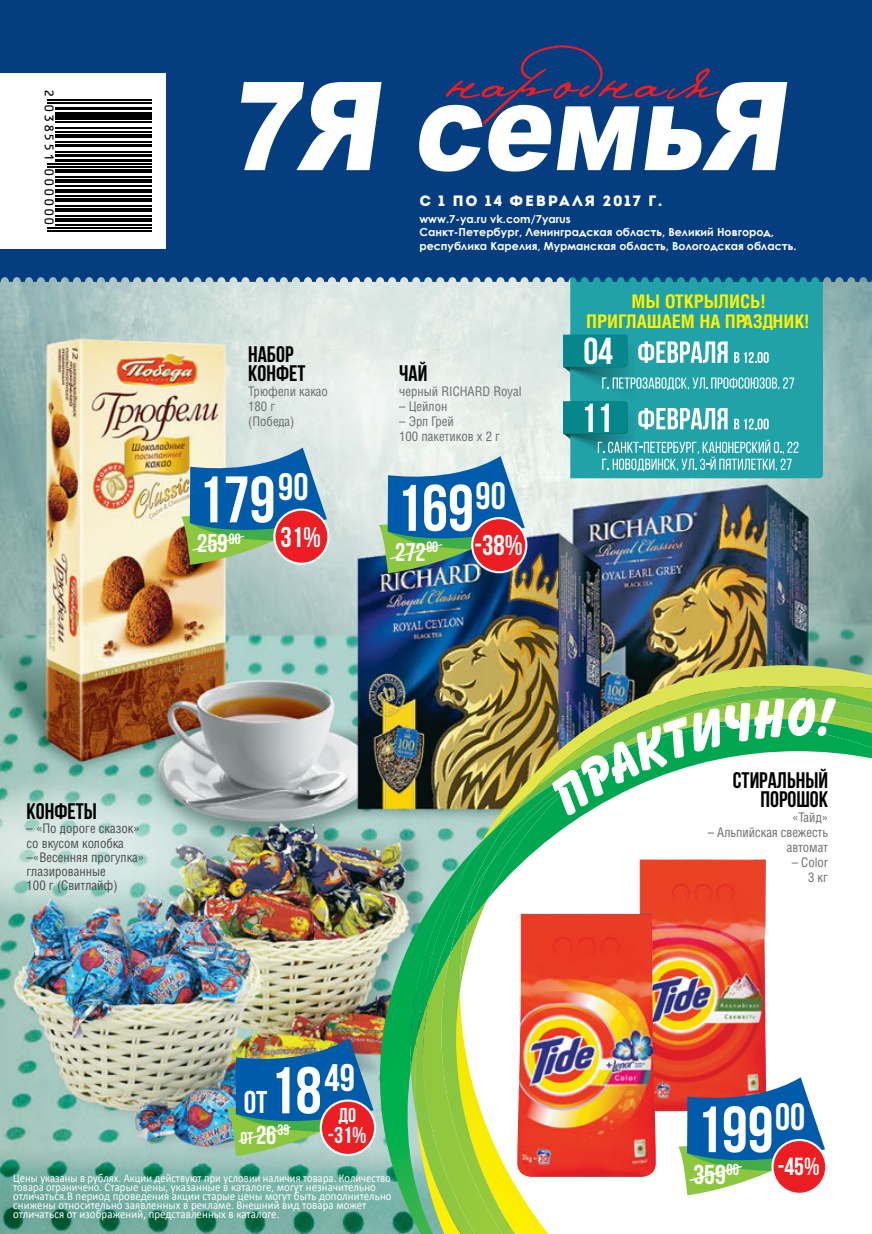
<style>
.page{position:relative;width:872px;height:1234px;background:#fff}
.page>*{position:absolute;margin:0;border:0;box-sizing:border-box;transform-origin:0 0}
.t1{font:700 65.55px "Bebas Neue";color:#fff}
.t2{font:700 65.25px "Bebas Neue";color:#fff}
.t3{font:700 40.5px "Bebas Neue";color:#fff}
.t4{font:700 37.5px "Bebas Neue";color:#fff}
.t5{font:700 31.5px "Bebas Neue";color:#fff}
.t6{font:700 28.5px "Bebas Neue";color:#fff}
.t7{font:700 27.3px "Bebas Neue";color:#fff}
.t8{font:700 25.65px "Bebas Neue";color:#fff}
.t9{font:700 24.75px "Bebas Neue";color:#fff}
.t10{font:700 22.95px "Bebas Neue";color:#fff}
.t11{font:700 22.5px/19.5px "Bebas Neue";color:#000}
.t12{font:700 20.1px "Bebas Neue";color:#fff}
.t13{font:700 18px/19.8px "AG Letterica Condensed C";color:#fff200;text-align:center}
.t14{font:700 17.25px "Bebas Neue";color:#fff}
.t15{font:15px "Intro";letter-spacing:.11em;color:#fff}
.t16{font:13.95px "OCRB10 Pitch BT";letter-spacing:.095em;color:#000}
.t17{font:12.75px/15px "AG Letterica Condensed C";color:#6d6e71}
.t18{font:12.75px/14.2px "AG Letterica Condensed C";color:#4d4d4f}
.t19{font:12px/9px "Calibri";letter-spacing:.01em;color:#fff;scale:.87 1}
.t20{font:700 11.1px/13.8px "Century Gothic";color:#fff}
.s1{font-size:65.85px}
.s2{font-size:25.8px}
</style>
<div class="page">
<img style="left:0;top:282px;width:872px;height:862px">
<div style="left:269px;top:342px;width:200px;height:118px;background:#e8efeb;border-radius:50%"></div>
<svg style="left:0;top:1144px;width:359px;height:89px;background:#6da99b"></svg>
<img style="left:359px;top:725px;width:55px;height:508px">
<img style="left:408px;top:775px;width:6px;height:293px">
<img style="left:417px;top:665px;width:455px;height:21px">
<img style="left:414px;top:686px;width:458px;height:510px">
<img style="left:418px;top:811px;width:48px;height:88px">
<img style="left:842px;top:1151px;width:25px;height:45px">
<svg style="left:411px;top:899px;width:137px;height:334px"></svg>
<img style="left:438px;top:927px;width:77px;height:306px">
<img style="left:450px;top:865px;width:39px;height:88px">
<svg style="left:867px;top:918px;width:5px;height:278px"></svg>
<img style="left:515px;top:687px;width:357px;height:66px">
<img style="left:466px;top:753px;width:144px;height:147px">
<svg style="left:552px;top:697px;width:320px;height:118px"></svg>
<img style="left:0;top:770px;width:260px;height:145px">
<svg style="left:564px;top:282px;width:259px;height:196px;background:#35a7ad"></svg>
<div style="left:0;top:0;width:872px;height:282px;background:#043d80"></div>
<div style="left:419px;top:195px;width:391px;height:79px;background:#043d80"></div>
<div style="left:446px;top:45px;width:273px;height:37px;background:#043d80"></div>
<svg style="left:241px;top:82px;width:546px;height:90px"></svg>
<div style="left:0;top:73px;width:166px;height:175px;background:#fff"></div>
<svg style="left:47px;top:99px;width:105px;height:133px"></svg>
<hr style="left:47px;top:99px;width:104px;height:1px;background:#000">
<hr style="left:47px;top:102px;width:104px;height:1px;background:#000">
<hr style="left:55px;top:108px;width:96px;height:2px;background:#000">
<hr style="left:55px;top:112px;width:96px;height:1px;background:#000">
<div style="left:55px;top:115px;width:96px;height:5px;background:#000"></div>
<hr style="left:55px;top:122px;width:96px;height:1px;background:#000">
<hr style="left:55px;top:127px;width:96px;height:1px;background:#000">
<hr style="left:55px;top:131px;width:96px;height:1px;background:#000">
<hr style="left:55px;top:134px;width:96px;height:4px;background:#000">
<hr style="left:55px;top:141px;width:96px;height:1px;background:#000">
<hr style="left:55px;top:144px;width:96px;height:2px;background:#000">
<hr style="left:55px;top:151px;width:96px;height:1px;background:#000">
<hr style="left:55px;top:154px;width:96px;height:2px;background:#000">
<hr style="left:55px;top:159px;width:96px;height:3px;background:#000">
<hr style="left:47px;top:163px;width:104px;height:2px;background:#000">
<hr style="left:47px;top:166px;width:104px;height:1px;background:#000">
<hr style="left:55px;top:169px;width:96px;height:4px;background:#000">
<hr style="left:55px;top:176px;width:96px;height:1px;background:#000">
<hr style="left:55px;top:179px;width:96px;height:4px;background:#000">
<hr style="left:55px;top:186px;width:96px;height:1px;background:#000">
<hr style="left:55px;top:189px;width:96px;height:3px;background:#000">
<hr style="left:55px;top:195px;width:96px;height:2px;background:#000">
<hr style="left:55px;top:198px;width:96px;height:4px;background:#000">
<hr style="left:55px;top:205px;width:96px;height:1px;background:#000">
<hr style="left:55px;top:208px;width:96px;height:4px;background:#000">
<hr style="left:55px;top:215px;width:96px;height:1px;background:#000">
<hr style="left:55px;top:218px;width:96px;height:4px;background:#000">
<hr style="left:55px;top:225px;width:96px;height:1px;background:#000">
<hr style="left:47px;top:228px;width:104px;height:1px;background:#000">
<hr style="left:47px;top:230px;width:104px;height:1px;background:#000">
<svg style="left:181px;top:447px;width:146px;height:117px;background:#6d8593"></svg>
<img style="left:227px;top:1037px;width:146px;height:118px">
<img style="left:638px;top:859px;width:128px;height:251px">
<img style="left:517px;top:913px;width:139px;height:263px">
<svg style="left:678px;top:1076px;width:147px;height:118px"></svg>
<svg style="left:379px;top:456px;width:146px;height:117px;background:#658298"></svg>
<p class="t16" style="left:55px;top:89px;width:138px;rotate:90deg">2 038551 000000</p>
<h3 class="t11" style="left:248px;top:343px;width:59px">Набор конфет</h3>
<p class="t17" style="left:248px;top:384px;width:81px">Трюфели какао<br>180 г<br>(Победа)</p>
<h1 class="t1" style="left:198px;top:463px;width:112px">179<sup>90</sup></h1>
<h3 class="t8" style="left:197px;top:529px;width:45px">259<sup>90</sup></h3>
<h3 class="t6" style="left:280px;top:521px;width:42px">31%</h3>
<p class="t15" style="left:419px;top:192px;width:244px">с 1 по 14 февраля 2017 г.</p>
<p class="t20" style="left:419px;top:211px;width:378px">www.7-ya.ru vk.com/7yarus<br>Санкт-Петербург, Ленинградская область, Великий Новгород, республика Карелия, Мурманская область, Вологодская область.</p>
<h3 class="t11" style="left:399px;top:363px;width:30px">Чай</h3>
<p class="t17" style="left:399px;top:384px;width:124px">черный RICHARD Royal</p>
<p class="t17" style="left:399px;top:399px;width:50px">– Цейлон</p>
<p class="t17" style="left:399px;top:414px;width:103px">– Эрл Грей<br>100 пакетиков x 2 г</p>
<h1 class="t1" style="left:396px;top:472px;width:111px">169<sup>90</sup></h1>
<h3 class="t8" style="left:395px;top:538px;width:44px">272<sup>90</sup></h3>
<h3 class="t6" style="left:474px;top:529px;width:50px">-38%</h3>
<h3 class="t13" style="left:586px;top:291px;width:225px">МЫ ОТКРЫЛИСЬ!<br>ПРИГЛАШАЕМ НА ПРАЗДНИК!</h3>
<h3 class="t4" style="left:583px;top:330px;width:31px">04</h3>
<h3 class="t3" style="left:581px;top:395px;width:34px">11</h3>
<h3 class="t11" style="left:27px;top:801px;width:72px">Конфеты</h3>
<p class="t18" style="left:27px;top:821px;width:119px">– «По дороге сказок» со вкусом колобка –«Весенняя прогулка» глазированные<br>100 г (Свитлайф)</p>
<h3 class="t11" style="left:733px;top:770px;width:97px;text-align:right">стиральный порошок</h3>
<p class="t17" style="left:792px;top:810px;width:38px">«Тайд»</p>
<p class="t17" style="left:707px;top:825px;width:122px;text-align:right">– Альпийская свежесть автомат</p>
<p class="t17" style="left:791px;top:855px;width:38px;text-align:right">– Color<br>3 кг</p>
<h3 class="t5" style="left:244px;top:1084px;width:113px">от<span class="s1">18</span><sup>49</sup></h3>
<h3 class="t14" style="left:240px;top:1127px;width:50px">от <span class="s2">26</span><sup>39</sup></h3>
<h3 class="t12" style="left:338px;top:1103px;width:19px">до</h3>
<h3 class="t10" style="left:328px;top:1122px;width:40px">-31%</h3>
<p class="t19" style="left:13px;top:1172px;width:436px">Цены указаны в рублях. Акции действуют при условии наличия товара. Количество товара ограничено. Старые цены, указанные в каталоге, могут незначительно отличаться.В период проведения акции старые цены могут быть дополнительно снижены относительно заявленных в рекламе. Внешний вид товара может отличаться от изображений, представленных в каталоге.</p>
<h2 class="t2" style="left:696px;top:1093px;width:111px">199<sup>00</sup></h2>
<h3 class="t7" style="left:693px;top:1159px;width:47px">359<sup>00</sup></h3>
<h3 class="t9" style="left:777px;top:1152px;width:43px">-45%</h3>
</div>
